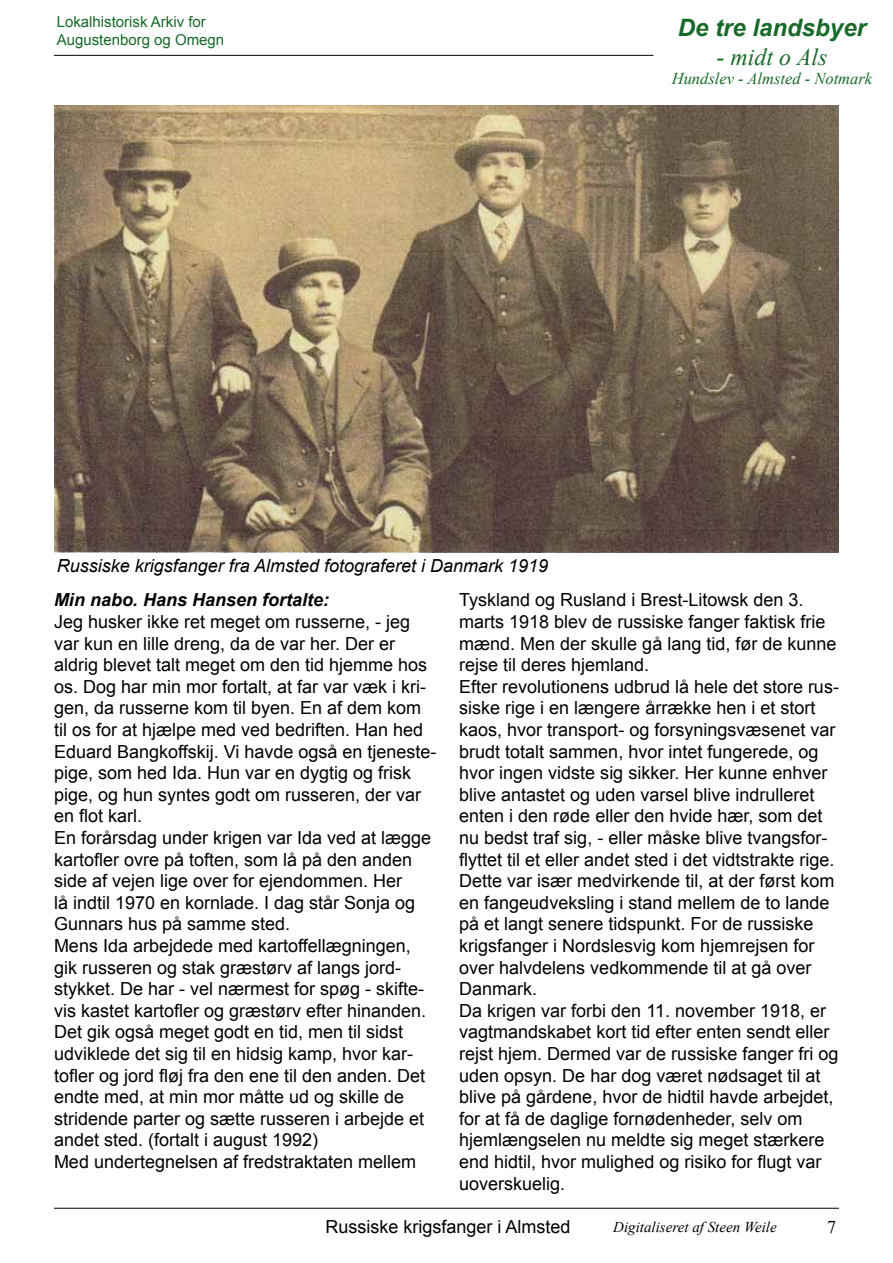
<style>
.page{position:relative;width:893px;height:1263px;background:#fff}
.page>*{position:absolute;margin:0;border:0;box-sizing:border-box;transform-origin:0 0}
.t1{font:italic 700 24px "Arial";color:#176928}
.t2{font:italic 24px "Times New Roman";color:#176928}
.t3{font:18px/21.6px "Arial";color:#000}
.t4{font:italic 18px "Arial";color:#000}
.t5{font:italic 700 18px "Arial";color:#000}
.t6{font:18px "Times New Roman";color:#000}
.t7{font:italic 16.5px "Times New Roman";color:#176928}
.t8{font:15px/18px "Arial";color:#176928}
.t9{font:italic 15px "Times New Roman";color:#000}
</style>
<div class="page">
<hr style="left:54px;top:1208px;width:785px;height:1px;background:#000">
<hr style="left:54px;top:55px;width:599px;height:1px;background:#000">
<img style="left:54px;top:105px;width:785px;height:448px">
<p class="t8" style="left:57px;top:13px;width:169px">Lokalhistorisk Arkiv for<br>Augustenborg og Omegn</p>
<h1 class="t1" style="left:678px;top:11px;width:190px">De tre landsbyer</h1>
<h1 class="t2" style="left:716px;top:40px;width:112px">- midt o Als</h1>
<p class="t7" style="left:672px;top:68px;width:202px">Hundslev - Almsted - Notmark</p>
<p class="t4" style="left:57px;top:554px;width:493px">Russiske krigsfanger fra Almsted fotograferet i Danmark 1919</p>
<p class="t3" style="left:459px;top:589px;width:381px">Tyskland og Rusland i Brest-Litowsk den 3. marts 1918 blev de russiske fanger faktisk frie mænd. Men der skulle gå lang tid, før de kunne rejse til deres hjemland.<br>Efter revolutionens udbrud lå hele det store rus&shy;siske rige i en længere årrække hen i et stort kaos, hvor transport- og forsyningsvæsenet var brudt totalt sammen, hvor intet fungerede, og hvor ingen vidste sig sikker. Her kunne enhver blive antastet og uden varsel blive indrulleret enten i den røde eller den hvide hær, som det nu bedst traf sig, - eller måske blive tvangsfor&shy;flyttet til et eller andet sted i det vidtstrakte rige.<br>Dette var især medvirkende til, at der først kom en fangeudveksling i stand mellem de to lande på et langt senere tidspunkt. For de russiske krigsfanger i Nordslesvig kom hjemrejsen for over halvdelens vedkommende til at gå over Danmark.<br>Da krigen var forbi den 11. november 1918, er vagtmandskabet kort tid efter enten sendt eller rejst hjem. Dermed var de russiske fanger fri og uden opsyn. De har dog været nødsaget til at blive på gårdene, hvor de hidtil havde arbejdet, for at få de daglige fornødenheder, selv om hjemlængselen nu meldte sig meget stærkere end hidtil, hvor mulighed og risiko for flugt var uoverskuelig.</p>
<p class="t5" style="left:54px;top:588px;width:277px">Min nabo. Hans Hansen fortalte:</p>
<p class="t3" style="left:54px;top:611px;width:384px">Jeg husker ikke ret meget om russerne, - jeg var kun en lille dreng, da de var her. Der er aldrig blevet talt meget om den tid hjemme hos os. Dog har min mor fortalt, at far var væk i kri&shy;gen, da russerne kom til byen. En af dem kom til os for at hjælpe med ved bedriften. Han hed Eduard Bangkoffskij. Vi havde også en tjeneste&shy;pige, som hed Ida. Hun var en dygtig og frisk pige, og hun syntes godt om russeren, der var en flot karl.<br>En forårsdag under krigen var Ida ved at lægge kartofler ovre på toften, som lå på den anden side af vejen lige over for ejendommen. Her<br>lå indtil 1970 en kornlade. I dag står Sonja og Gunnars hus på samme sted.<br>Mens Ida arbejdede med kartoffellægningen, gik russeren og stak græstørv af langs jord&shy;stykket. De har - vel nærmest for spøg - skifte&shy;vis kastet kartofler og græstørv efter hinanden.<br>Det gik også meget godt en tid, men til sidst udviklede det sig til en hidsig kamp, hvor kar&shy;tofler og jord fløj fra den ene til den anden. Det endte med, at min mor måtte ud og skille de stridende parter og sætte russeren i arbejde et andet sted. (fortalt i august 1992)<br>Med undertegnelsen af fredstraktaten mellem</p>
<p class="t3" style="left:325px;top:1216px;width:247px">Russiske krigsfanger i Almsted</p>
<p class="t9" style="left:613px;top:1216px;width:165px">Digitaliseret af Steen Weile</p>
<p class="t6" style="left:827px;top:1215px;width:10px">7</p>
</div>
